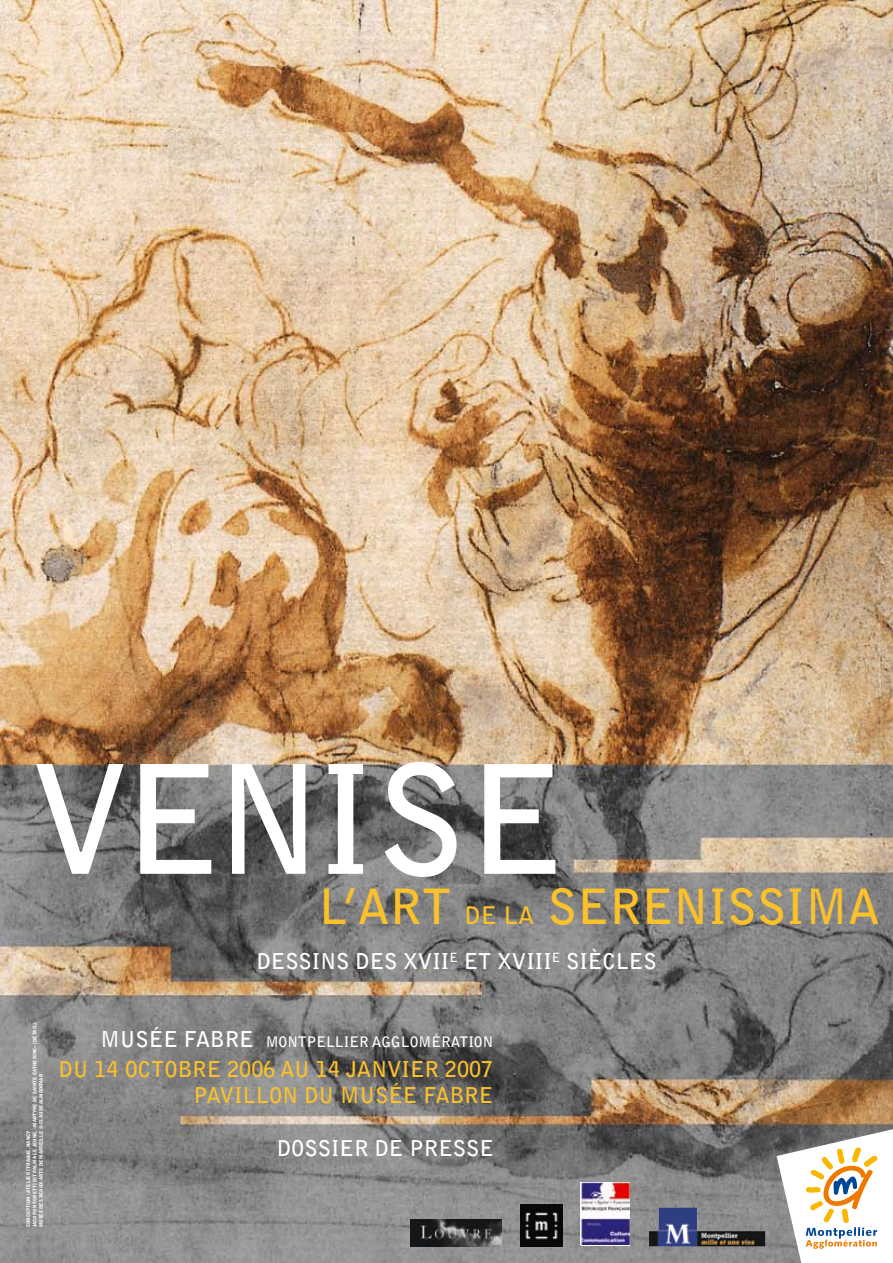
<style>
.page{position:relative;width:893px;height:1263px;background:#fff}
.page>*{position:absolute;margin:0;border:0;box-sizing:border-box;transform-origin:0 0}
.t1{font:700 149.7px "Bell Gothic";letter-spacing:-.04em;color:#fff}
.t2{font:700 48.3px "Bell Gothic";color:#fac12b}
.t3{font:700 21.75px/26.1px "Bell Gothic";color:#fac12b;text-align:right}
.t4{font:700 21.75px "Bell Gothic";color:#fff}
.t5{font:700 14.55px "Bell Gothic";color:#fff}
.t6{font:900 4.8px/6.4px "Bell Gothic";color:#fff}
.s1{font-size:24.15px}
.s2{font-size:21.75px}
</style>
<div class="page">
<img style="left:0;top:0;width:893px;height:1263px">
<img style="left:411px;top:1220px;width:90px;height:27px">
<img style="left:581px;top:1182px;width:48px;height:63px">
<img style="left:649px;top:1208px;width:116px;height:38px">
<img style="left:520px;top:1205px;width:42px;height:42px">
<svg style="left:777px;top:1116px;width:116px;height:147px"></svg>
<h1 class="t1" style="left:30px;top:729px;width:538px">VENISE</h1>
<h2 class="t2" style="left:318px;top:877px;width:563px">L’ART <span class="s1">DE LA</span> SERENISSIMA</h2>
<h3 class="t4" style="left:256px;top:948px;width:402px">DESSINS DES XVII<sup>E</sup> ET XVIII<sup>E</sup> SIÈCLES</h3>
<p class="t6" style="left:25px;top:1227px;width:207px;rotate:-90deg">conception : atelier ithaque, Nancy<br>Jacopo N egretti dit Palma le Jeune, «Martyre de sainte Catherine» (détail), musée des Beaux-Arts de Marseille © C laude Almodovar</p>
<h3 class="t5" style="left:101px;top:1033px;width:226px"><span class="s2">M USÉE FABRE</span> MONTPELLIER</h3>
<h3 class="t5" style="left:372px;top:1033px;width:123px">AGGLOMÉ RATION</h3>
<h3 class="t3" style="left:58px;top:1056px;width:436px">DU 14 OCTOB RE 2006 AU 14 JANVIER 2007<br>PAVILLON DU MUSÉE FABRE</h3>
<h3 class="t4" style="left:277px;top:1134px;width:219px">DOSSIER DE P RESSE</h3>
</div>
